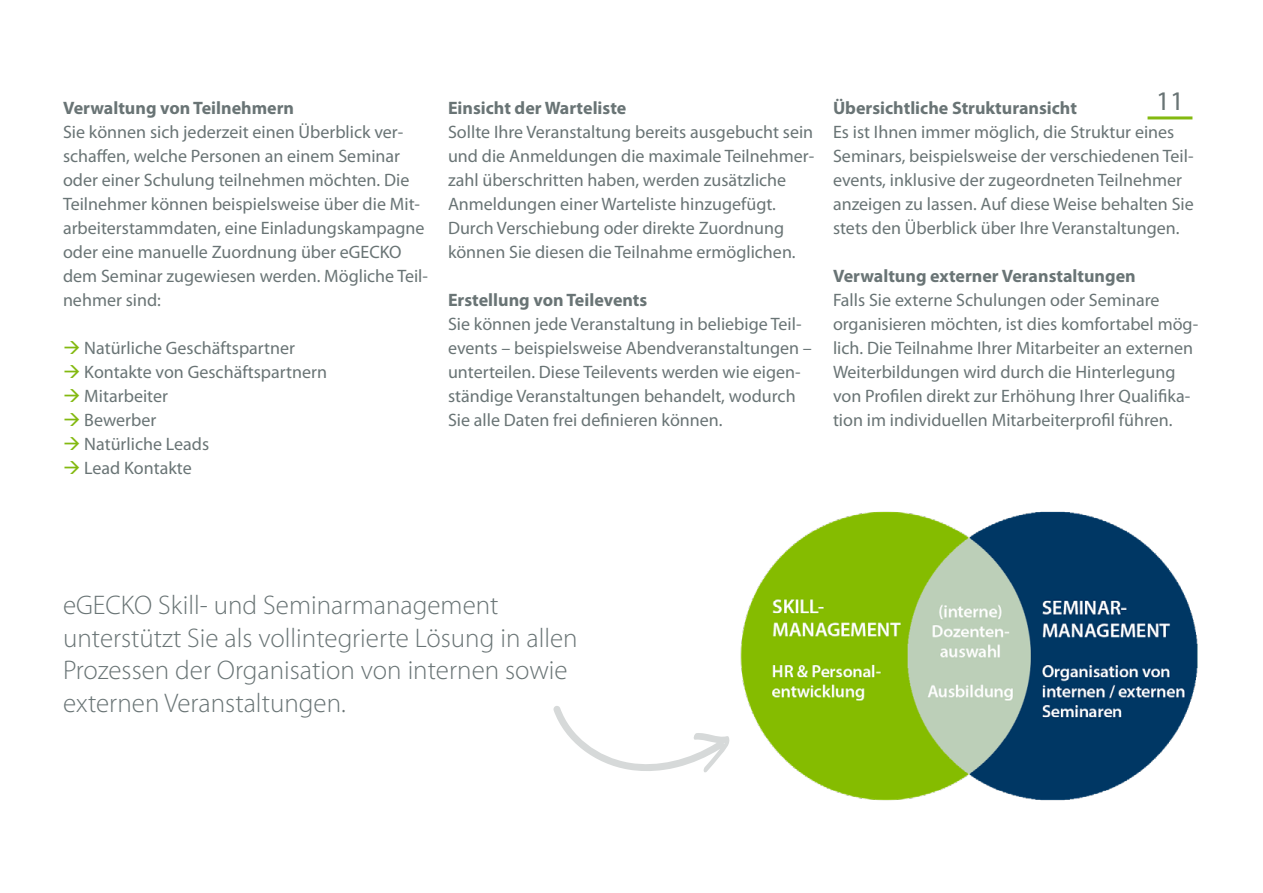
<style>
.page{position:relative;width:1263px;height:893px;background:#fff}
.page>*{position:absolute;margin:0;border:0;box-sizing:border-box;transform-origin:0 0}
.t1{font:300 27px/32.4px "Myriad Pro";color:#697475}
.t2{font:27px "Myriad Pro";color:#697475}
.t3{font:18px/24px "Myriad Pro";color:#697475}
.t4{font:700 18px "Myriad Pro";color:#697475}
</style>
<div class="page">
<hr style="left:1147px;top:116px;width:45px;height:3px;background:#83b910">
<img style="left:740px;top:511px;width:458px;height:290px">
<svg style="left:553px;top:706px;width:177px;height:67px"></svg>
<p class="t4" style="left:63px;top:96px;width:233px">Verwaltung von Teilnehmern</p>
<h1 class="t2" style="left:1156px;top:85px;width:29px">11</h1>
<p class="t3" style="left:63px;top:120px;width:367px">Sie können sich jederzeit einen Überblick ver&shy;schaffen, welche Personen an einem Seminar oder einer Schulung teilnehmen möchten. Die Teilnehmer können beispielsweise über die Mit&shy;arbeiterstammdaten, eine Einladungskampagne oder eine manuelle Zuordnung über eGECKO dem Seminar zugewiesen werden. Mögliche Teil&shy;nehmer sind:</p>
<p class="t3" style="left:84px;top:336px;width:244px">Natürliche Geschäftspartner<br>Kontakte von Geschäftspartnern<br>Mitarbeiter<br>Bewerber<br>Natürliche Leads<br>Lead Kontakte</p>
<p class="t4" style="left:833px;top:96px;width:246px">Übersichtliche Strukturansicht</p>
<p class="t3" style="left:833px;top:120px;width:362px">Es ist Ihnen immer möglich, die Struktur eines Seminars, beispielsweise der verschiedenen Teil&shy;events, inklusive der zugeordneten Teilnehmer anzeigen zu lassen. Auf diese Weise behalten Sie stets den Überblick über Ihre Veranstaltungen.</p>
<p class="t4" style="left:833px;top:264px;width:304px">Verwaltung externer Veranstaltungen</p>
<p class="t3" style="left:833px;top:288px;width:367px">Falls Sie externe Schulungen oder Seminare organisieren möchten, ist dies komfortabel mög&shy;lich. Die Teilnahme Ihrer Mitarbeiter an externen Weiterbildungen wird durch die Hinterlegung von Profilen direkt zur Erhöhung Ihrer Qualifika&shy;tion im individuellen Mitarbeiterprofil führen.</p>
<p class="t4" style="left:448px;top:96px;width:180px">Einsicht der Warteliste</p>
<p class="t3" style="left:448px;top:120px;width:368px">Sollte Ihre Veranstaltung bereits ausgebucht sein und die Anmeldungen die maximale Teilnehmer&shy;zahl überschritten haben, werden zusätzliche Anmeldungen einer Warteliste hinzugefügt.<br>Durch Verschiebung oder direkte Zuordnung können Sie diesen die Teilnahme ermöglichen.</p>
<p class="t4" style="left:448px;top:288px;width:201px">Erstellung von Teilevents</p>
<p class="t3" style="left:448px;top:312px;width:365px">Sie können jede Veranstaltung in beliebige Teil&shy;events – beispielsweise Abendveranstaltungen – unterteilen. Diese Teilevents werden wie eigen&shy;ständige Veranstaltungen behandelt, wodurch Sie alle Daten frei definieren können.</p>
<h1 class="t1" style="left:63px;top:589px;width:516px">eGECKO Skill- und Seminarmanagement unterstützt Sie als vollintegrierte Lösung in allen Prozessen der Organisation von internen sowie externen Veranstaltungen.</h1>
</div>
